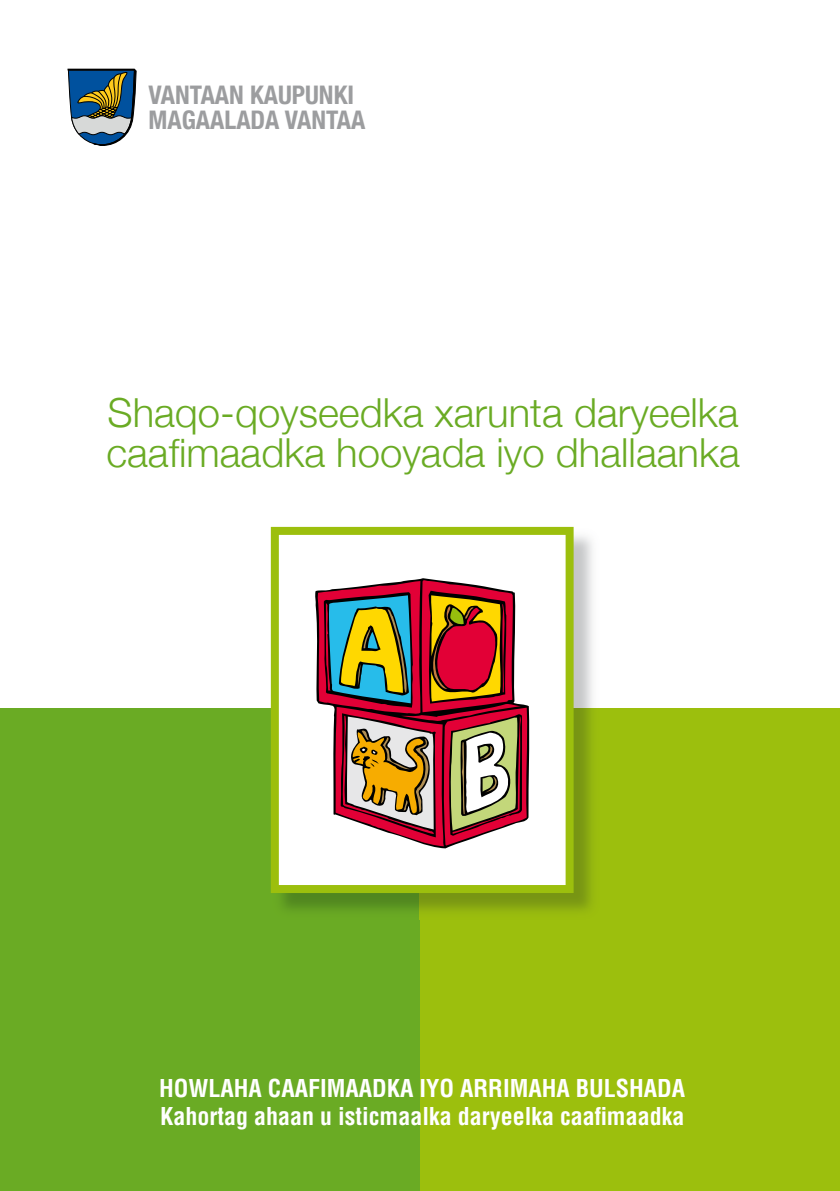
<style>
.page{position:relative;width:840px;height:1191px;background:#fff}
.page>*{position:absolute;margin:0;border:0;box-sizing:border-box;transform-origin:0 0}
.t1{font:300 40px/40px "Helvetica Neue";color:#6aab24}
.t2{font:700 condensed 25.6px/25.6px "Helvetica Neue";color:#9c9d9f}
.t3{font:700 condensed 24px/28.8px "Helvetica LT Std";color:#fff}
</style>
<div class="page">
<div style="left:0;top:708px;width:839px;height:483px;background:#6aab24"></div>
<div style="left:420px;top:708px;width:419px;height:483px;background:#9cbf0d"></div>
<svg style="left:68px;top:68px;width:68px;height:77px;background:#5d7a86"></svg>
<img style="left:281px;top:529px;width:312px;height:390px">
<svg style="left:271px;top:527px;width:302px;height:366px"></svg>
<svg style="left:314px;top:578px;width:215px;height:270px;fill:#fff"></svg>
<svg style="left:317px;top:578px;width:211px;height:268px;background:#ae7263"></svg>
<p class="t2" style="left:148px;top:81px;width:218px">VANTAAN KAUPUNKI<br>MAGAALADA VANTAA</p>
<h1 class="t1" style="left:106px;top:392px;width:634px">Shaqo-qoyseedka xarunta daryeelka caafimaadka hooyada iyo dhallaanka</h1>
<p class="t3" style="left:159px;top:1073px;width:527px">HOWLAHA CAAFIMAADKA IYO ARRIMAHA BULSHADA<br>Kahortag ahaan u isticmaalka daryeelka caafimaadka</p>
</div>
